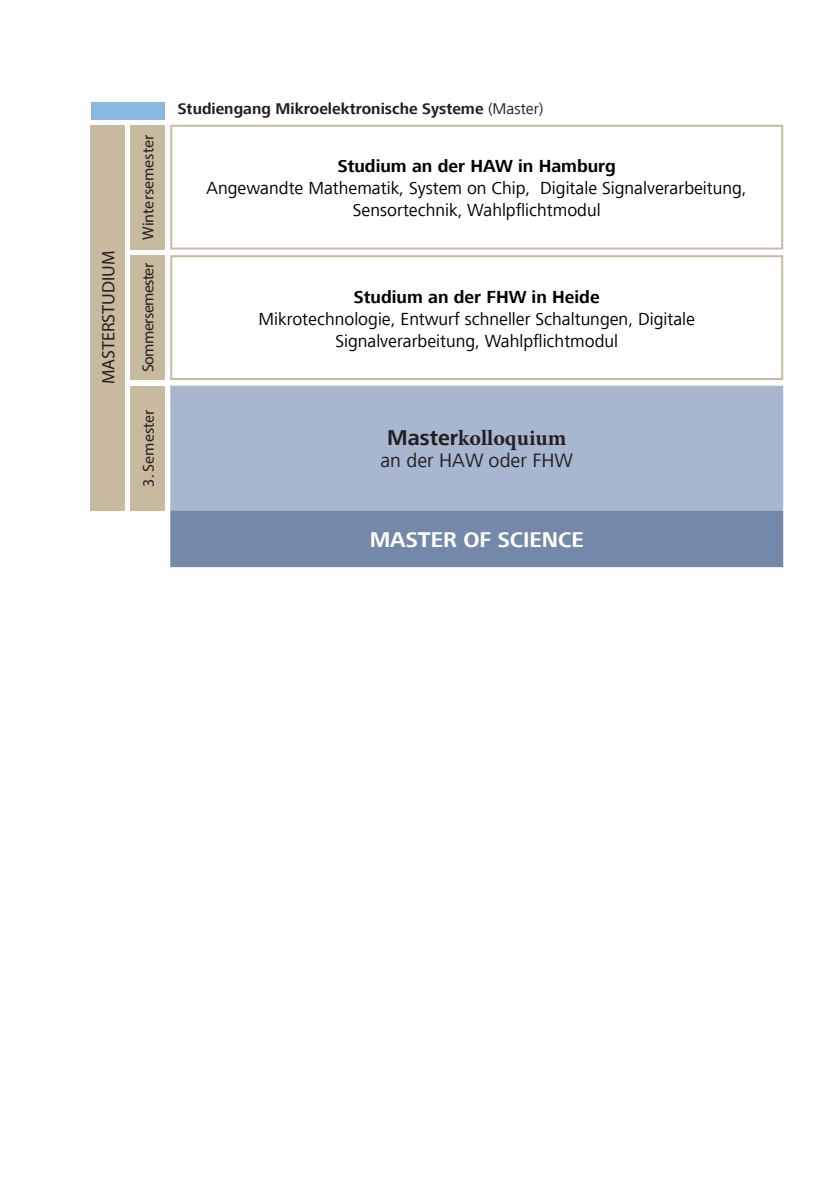
<style>
.page{position:relative;width:840px;height:1191px;background:#fff}
.page>*{position:absolute;margin:0;border:0;box-sizing:border-box;transform-origin:0 0}
.t1{font:700 22px "Minion Pro";color:#231f20}
.t2{font:700 22px "HAW Frutiger Next";color:#fff}
.t3{font:20px "HAW Frutiger Next";color:#231f20}
.t4{font:18px/22px "HAW Frutiger Next";color:#000;text-align:center}
.t5{font:700 18px "HAW Frutiger Next";color:#000}
.t6{font:18px "Myriad Pro";color:#231f20}
.t7{font:700 16px "HAW Frutiger Next";color:#231f20}
.t8{font:16px "Myriad Pro";letter-spacing:-.005em;color:#231f20}
.t9{font:16px "Myriad Pro";letter-spacing:-.04em;color:#231f20}
.s1{font-weight:400}
.s2{font-family:"HAW Frutiger Next"}
</style>
<div class="page">
<div style="left:91px;top:102px;width:73px;height:17px;background:#89bae4"></div>
<div style="left:130px;top:125px;width:34px;height:124px;background:#c8ba9e"></div>
<div style="left:130px;top:255px;width:34px;height:125px;background:#c8ba9e"></div>
<div style="left:130px;top:386px;width:34px;height:124px;background:#c8ba9e"></div>
<div style="left:91px;top:125px;width:34px;height:385px;background:#c8ba9e"></div>
<div style="left:171px;top:387px;width:610px;height:122px;background:#a7b7d0"></div>
<div style="left:170px;top:386px;width:612px;height:124px;border:2px solid #a7b7d0"></div>
<div style="left:171px;top:511px;width:610px;height:55px;background:#7488a9"></div>
<div style="left:170px;top:510px;width:612px;height:57px;border:2px solid #7488a9"></div>
<div style="left:170px;top:125px;width:612px;height:124px;border:2px solid #c8ba9e"></div>
<div style="left:170px;top:255px;width:612px;height:125px;border:2px solid #c8ba9e"></div>
<p class="t6" style="left:97px;top:384px;width:135px;rotate:-90deg">MASTERSTUDIUM</p>
<p class="t8" style="left:138px;top:239px;width:106px;rotate:-90deg">Wintersemester</p>
<p class="t9" style="left:138px;top:372px;width:110px;rotate:-90deg">Sommersemester</p>
<p class="t8" style="left:138px;top:486px;width:79px;rotate:-90deg">3. Semester</p>
<p class="t7" style="left:178px;top:100px;width:367px">Studiengang Mikroelektronische Systeme <span class="s1">(Master)</span></p>
<p class="t5" style="left:337px;top:156px;width:279px">Studium an der HAW in Hamburg</p>
<p class="t4" style="left:206px;top:177px;width:541px">Angewandte Mathematik, System on Chip, Digitale Signalverarbeitung,<br>Sensortechnik, Wahlpflichtmodul</p>
<p class="t5" style="left:353px;top:286px;width:247px">Studium an der FHW in Heide</p>
<p class="t4" style="left:258px;top:308px;width:438px">Mikrotechnologie, Entwurf schneller Schaltungen, Digitale<br>Signalverarbeitung, Wahlpflichtmodul</p>
<p class="t1" style="left:387px;top:422px;width:180px"><span class="s2">Master</span>kolloquium</p>
<p class="t3" style="left:380px;top:449px;width:194px">an der HAW oder FHW</p>
<p class="t2" style="left:369px;top:528px;width:215px">MASTER OF SCIENCE</p>
</div>
